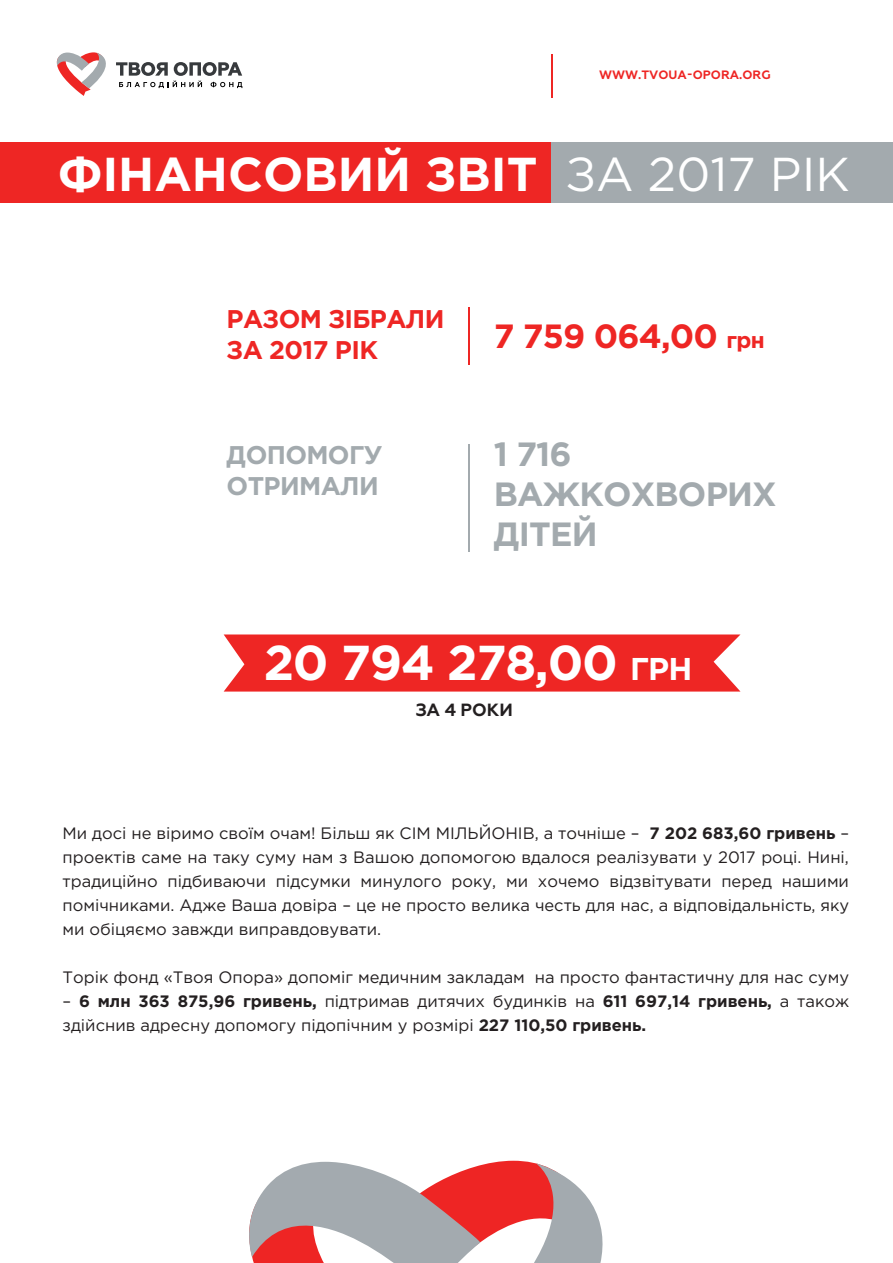
<style>
.page{position:relative;width:893px;height:1263px;background:#fff}
.page>*{position:absolute;margin:0;border:0;box-sizing:border-box;transform-origin:0 0}
.t1{font:700 48.9px "Gotham Pro";letter-spacing:-.025em;color:#fff}
.t2{font:700 47.55px "Gotham Pro";color:#fff}
.t3{font:700 33.6px/40.2px "Gotham Pro";letter-spacing:-.025em;color:#a3aaae}
.t4{font:700 33.6px "Gotham Pro";letter-spacing:-.025em;color:#ee2624}
.t5{font:700 25.5px/30.6px "Gotham Pro";letter-spacing:-.025em;color:#ee2624}
.t6{font:700 25.5px/30.6px "Gotham Pro";letter-spacing:-.025em;color:#a3aaae}
.t7{font:700 17.7px "Geometria";color:#231f20}
.t8{font:16.5px/24px "Gotham Pro";color:#231f20;text-align:justify}
.t9{font:700 12.15px "Geometria";color:#ee2624}
.s1{font-weight:400}
.s2{font-size:22.2px}
.s3{font-size:31.5px}
.s4{font-weight:700}
</style>
<div class="page">
<svg style="left:249px;top:1161px;width:354px;height:102px"></svg>
<div style="left:0;top:142px;width:551px;height:60px;background:#ee2624"></div>
<div style="left:551px;top:142px;width:342px;height:60px;background:#a3aaae"></div>
<svg style="left:56px;top:52px;width:50px;height:44px"></svg>
<svg style="left:116px;top:62px;width:126px;height:26px"></svg>
<hr style="left:550px;top:54px;width:2px;height:43px;background:#ee2624">
<hr style="left:469px;top:307px;width:1px;height:57px;background:#ee2624">
<hr style="left:469px;top:444px;width:1px;height:107px;background:#a3aaae">
<div style="left:224px;top:634px;width:516px;height:57px;background:#ee2624"></div>
<p class="t9" style="left:599px;top:67px;width:173px">WWW.TVOUA-OPORA.ORG</p>
<h2 class="t2" style="left:58px;top:147px;width:793px">ФІНАНСОВИЙ ЗВІТ <span class="s1">ЗА 2017 РІК</span></h2>
<h3 class="t5" style="left:227px;top:303px;width:219px">РАЗОМ ЗІБРАЛИ<br>ЗА 2017 РІК</h3>
<h3 class="t6" style="left:227px;top:439px;width:157px">ДОПОМОГУ<br>ОТРИМАЛИ</h3>
<h3 class="t4" style="left:494px;top:316px;width:272px">7 759 064,00 <span class="s2">грн</span></h3>
<h3 class="t3" style="left:494px;top:433px;width:284px">1 716<br>ВАЖКОХВОРИХ<br>ДІТЕЙ</h3>
<h1 class="t1" style="left:264px;top:634px;width:430px">20 794 278,00 <span class="s3">ГРН</span></h1>
<p class="t7" style="left:416px;top:699px;width:99px">ЗА 4 РОКИ</p>
<p class="t8" style="left:63px;top:821px;width:788px">Ми досі не віримо своїм очам! Більш як СІМ МІЛЬЙОНІВ, а точніше – <span class="s4">7 202 683,60 гривень</span> – проектів саме на таку суму нам з Вашою допомогою вдалося реалізувати у 2017 році. Нині, традиційно підбиваючи підсумки минулого року, ми хочемо відзвітувати перед нашими помічниками. Адже Ваша довіра – це не просто велика честь для нас, а відповідальність, яку ми обіцяємо завжди виправдовувати.</p>
<p class="t8" style="left:63px;top:965px;width:788px">Торік фонд «Твоя Опора» допоміг медичним закладам на просто фантастичну для нас суму</p>
<p class="t8" style="left:63px;top:989px;width:788px">– <span class="s4">6 млн 363 875,96 гривень,</span> підтримав дитячих будинків на <span class="s4">611 697,14 гривень,</span> а також здійснив адресну допомогу підопічним у розмірі <span class="s4">227 110,50 гривень.</span></p>
</div>
